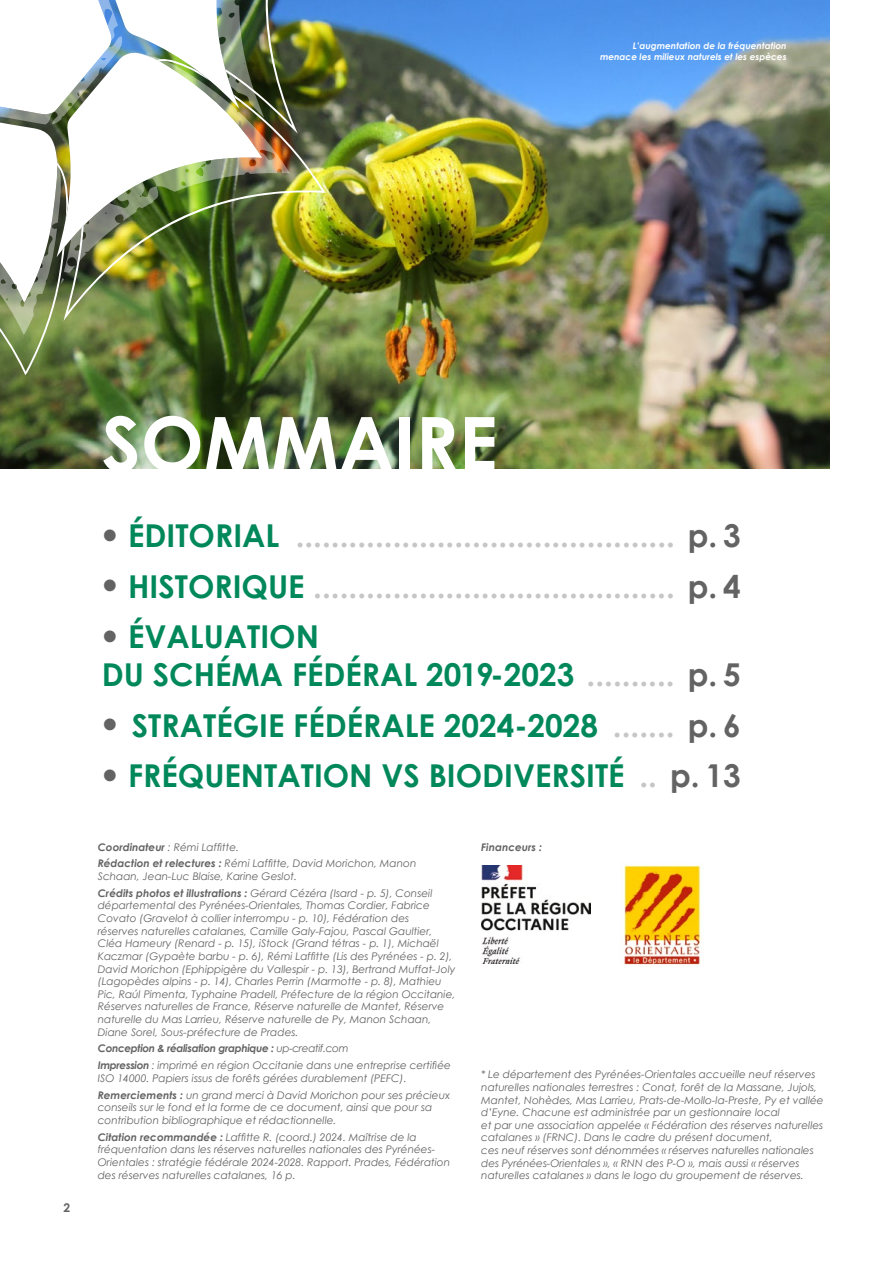
<style>
.page{position:relative;width:893px;height:1263px;background:#fff}
.page>*{position:absolute;margin:0;border:0;box-sizing:border-box;transform-origin:0 0}
.t1{font:700 75px "Century Gothic";color:#fff}
.t2{font:700 31.5px/37.8px "Century Gothic";color:#00885b}
.t3{font:700 31.5px "Century Gothic";color:#c6c6c6}
.t4{font:700 12px "Century Gothic";color:#646363}
.t5{font:italic 10.5px/12.6px "Century Gothic";color:#646363}
.t6{font:italic 700 10.5px "Century Gothic";color:#646363}
.t7{font:italic 700 9px/10.8px "Century Gothic";color:#fff;text-align:right}
.s1{font-size:27px;color:#646363}
.s2{color:#00885b}
.s3{color:#646363}
.s4{color:#c6c6c6}
.s5{font-weight:700}
</style>
<div class="page">
<img style="left:0;top:0;width:829px;height:469px">
<img style="left:298px;top:59px;width:28px;height:262px">
<img style="left:0;top:0;width:298px;height:375px">
<img style="left:481px;top:866px;width:110px;height:97px">
<img style="left:620px;top:865px;width:81px;height:100px">
<p class="t7" style="left:600px;top:40px;width:188px">L’augmentation de la fréquentation menace les milieux naturels et les espèces</p>
<p class="t4" style="left:63px;top:1198px;width:8px">2</p>
<h1 class="t1" style="left:102px;top:387px;width:397px">SOMMAIRE</h1>
<h2 class="t3" style="left:102px;top:512px;width:640px"><span class="s1">●</span> <span class="s2">ÉDITORIAL</span> ........................................... <span class="s3">p. 3</span></h2>
<h2 class="t3" style="left:102px;top:562px;width:640px"><span class="s1">●</span> <span class="s2">HISTORIQUE</span> ......................................... <span class="s3">p. 4</span></h2>
<h2 class="t2" style="left:102px;top:616px;width:640px"><span class="s1">●</span> ÉVALUATION<br>DU SCHÉMA FÉDÉRAL 2019-2023 <span class="s4">..........</span> <span class="s3">p. 5</span></h2>
<h2 class="t2" style="left:102px;top:705px;width:640px"><span class="s1">●</span> STRATÉGIE FÉDÉRALE 2024-2028 <span class="s4">.......</span> <span class="s3">p. 6</span></h2>
<h2 class="t2" style="left:102px;top:755px;width:640px"><span class="s1">●</span> FRÉQUENTATION VS BIODIVERSITÉ <span class="s4">..</span> <span class="s3">p. 13</span></h2>
<p class="t5" style="left:98px;top:838px;width:320px;line-height:16.8px"><span class="s5">Coordinateur</span> : Rémi Laffitte.<br><span class="s5">Rédaction et relectures :</span> Rémi Laffitte, David Morichon, Manon</p>
<p class="t5" style="left:98px;top:868px;width:336px;line-height:16.8px">Schaan, Jean-Luc Blaise, Karine Geslot.<br><span class="s5">Crédits photos et illustrations :</span> Gérard Cézéra (Isard - p. 5), Conseil</p>
<p class="t5" style="left:98px;top:899px;width:359px">départemental des Pyrénées-Orientales, Thomas Cordier, Fabrice Covato (Gravelot à collier interrompu - p. 10), Fédération des<br>réserves naturelles catalanes, Camille Galy-Fajou, Pascal Gaultier, Cléa Hameury (Renard - p. 15), iStock (Grand tétras - p. 1), Michaël Kaczmar (Gypaète barbu - p. 6), Rémi Laffitte (Lis des Pyrénées - p. 2), David Morichon (Ephippigère du Vallespir - p. 13), Bertrand Muffat-Joly (Lagopèdes alpins - p. 14), Charles Perrin (Marmotte - p. 8), Mathieu Pic, Raúl Pimenta, Typhaine Pradell, Préfecture de la région Occitanie, Réserves naturelles de France, Réserve naturelle de Mantet, Réserve naturelle du Mas Larrieu, Réserve naturelle de Py, Manon Schaan, Diane Sorel, Sous-préfecture de Prades.</p>
<p class="t5" style="left:98px;top:1040px;width:355px;line-height:16.8px"><span class="s5">Conception &amp; réalisation graphique :</span> up-creatif.com<br><span class="s5">Impression</span> : imprimé en région Occitanie dans une entreprise certifiée</p>
<p class="t5" style="left:98px;top:1069px;width:354px;line-height:16.8px">ISO 14000. Papiers issus de forêts gérées durablement (PEFC).<br><span class="s5">Remerciements :</span> un grand merci à David Morichon pour ses précieux</p>
<p class="t5" style="left:98px;top:1101px;width:336px">conseils sur le fond et la forme de ce document, ainsi que pour sa contribution bibliographique et rédactionnelle.</p>
<p class="t5" style="left:98px;top:1130px;width:354px"><span class="s5">Citation recommandée :</span> Laffitte R. (coord.) 2024. Maîtrise de la fréquentation dans les réserves naturelles nationales des Pyrénées-Orientales : stratégie fédérale 2024-2028. Rapport. Prades, Fédération des réserves naturelles catalanes, 16 p.</p>
<p class="t6" style="left:481px;top:839px;width:62px">Financeurs :</p>
<p class="t5" style="left:481px;top:1068px;width:344px">* Le département des Pyrénées-Orientales accueille neuf réserves naturelles nationales terrestres : Conat, forêt de la Massane, Jujols, Mantet, Nohèdes, Mas Larrieu, Prats-de-Mollo-la-Preste, Py et vallée d’Eyne. Chacune est administrée par un gestionnaire local<br>et par une association appelée « Fédération des réserves naturelles catalanes » (FRNC). Dans le cadre du présent document,<br>ces neuf réserves sont dénommées « réserves naturelles nationales des Pyrénées-Orientales », « RNN des P-O », mais aussi « réserves naturelles catalanes » dans le logo du groupement de réserves.</p>
</div>
